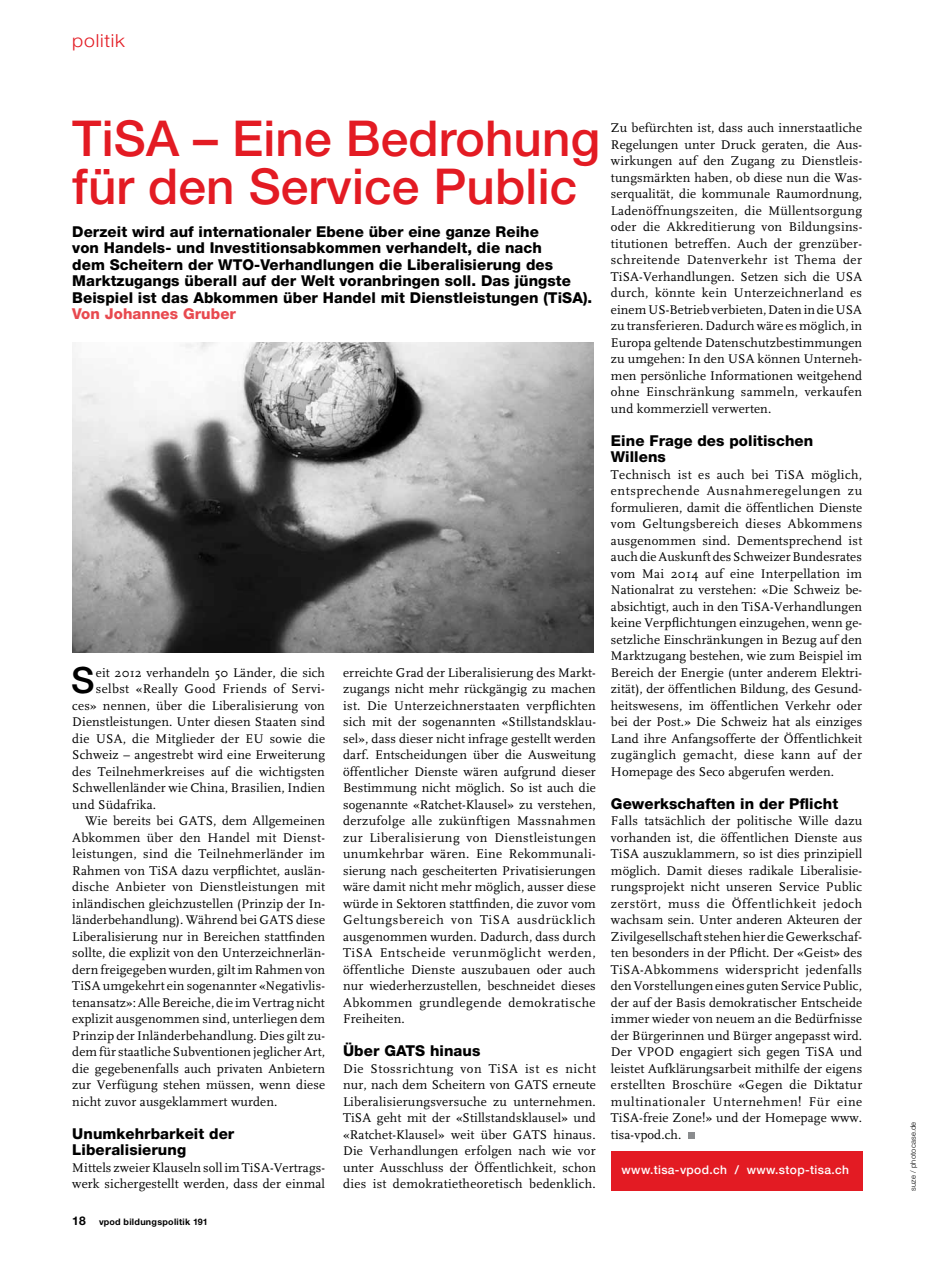
<style>
.page{position:relative;width:936px;height:1263px;background:#fff}
.page>*{position:absolute;margin:0;border:0;box-sizing:border-box;transform-origin:0 0}
.t1{font:500 49.5px/48px "Helvetica Neue LT Std";letter-spacing:.005em;color:#e31b23}
.t2{font:500 36.3px "Helvetica Neue LT Std";color:#000}
.t3{font:300 18px "Helvetica Neue LT Std";letter-spacing:.04em;color:#e31b23;scale:1.07 1}
.t4{font:800 15px/16.5px "Helvetica Neue LT Std";letter-spacing:.005em;color:#000}
.t5{font:800 15px "Helvetica Neue LT Std";letter-spacing:.005em;color:#e8494f}
.t6{font:13.2px/16.5px "FF Scala";letter-spacing:.01em;color:#000;text-align:justify}
.t7{font:13.2px "FF Scala";letter-spacing:.03em;color:#000}
.t8{font:500 12px "Helvetica Neue LT Std";letter-spacing:.03em;color:#fff}
.t9{font:700 9px "Helvetica Neue LT Std";letter-spacing:.03em;color:#000}
.t10{font:300 7.5px "Helvetica Neue LT Std";letter-spacing:.02em;color:#000}
.s1{font-size:12px}
</style>
<div class="page">
<img style="left:72px;top:342px;width:522px;height:311px">
<div style="left:611px;top:1151px;width:251px;height:40px;background:#e31b23"></div>
<div style="left:688px;top:1132px;width:6px;height:7px;background:#8a8c8e"></div>
<h3 class="t3" style="left:72px;top:29px;width:51px">politik</h3>
<h1 class="t1" style="left:72px;top:114px;width:529px">TiSA – Eine Bedrohung für den Service Public</h1>
<p class="t4" style="left:72px;top:223px;width:521px">Derzeit wird auf internationaler Ebene über eine ganze Reihe<br>von Handels- und Investitionsabkommen verhandelt, die nach<br>dem Scheitern der WTO-Verhandlungen die Liberalisierung des Marktzugangs überall auf der Welt voranbringen soll. Das jüngste Beispiel ist das Abkommen über Handel mit Dienstleistungen (TiSA).</p>
<p class="t5" style="left:72px;top:305px;width:165px">Von Johannes Gruber</p>
<h2 class="t2" style="left:71px;top:658px;width:25px">S</h2>
<p class="t6" style="left:96px;top:664px;width:231px">eit 2012 verhandeln 50 Länder, die sich</p>
<p class="t7" style="left:96px;top:682px;width:230px">selbst «Really Good Friends of Servi-</p>
<p class="t6" style="left:72px;top:697px;width:254px">ces» nennen, über die Liberalisierung von</p>
<p class="t6" style="left:72px;top:714px;width:254px">Dienstleistungen. Unter diesen Staaten sind</p>
<p class="t6" style="left:72px;top:730px;width:254px">die USA, die Mitglieder der EU sowie die</p>
<p class="t6" style="left:72px;top:747px;width:254px">Schweiz – angestrebt wird eine Erweiterung</p>
<p class="t6" style="left:72px;top:763px;width:254px">des Teilnehmerkreises auf die wichtigsten</p>
<p class="t6" style="left:72px;top:780px;width:254px">Schwellenländer wie China, Brasilien, Indien</p>
<p class="t6" style="left:72px;top:796px;width:85px">und Südafrika.</p>
<p class="t6" style="left:85px;top:813px;width:241px">Wie bereits bei GATS, dem Allgemeinen</p>
<p class="t6" style="left:72px;top:829px;width:254px">Abkommen über den Handel mit Dienst-</p>
<p class="t6" style="left:72px;top:846px;width:254px">leistungen, sind die Teilnehmerländer im</p>
<p class="t6" style="left:72px;top:862px;width:254px">Rahmen von TiSA dazu verpflichtet, auslän-</p>
<p class="t6" style="left:72px;top:879px;width:254px">dische Anbieter von Dienstleistungen mit</p>
<p class="t6" style="left:72px;top:895px;width:254px">inländischen gleichzustellen (Prinzip der In-</p>
<p class="t6" style="left:72px;top:912px;width:254px">länderbehandlung). Während bei GATS diese</p>
<p class="t6" style="left:72px;top:928px;width:254px">Liberalisierung nur in Bereichen stattfinden</p>
<p class="t6" style="left:72px;top:945px;width:254px">sollte, die explizit von den Unterzeichnerlän-</p>
<p class="t6" style="left:72px;top:961px;width:254px">dern freigegeben wurden, gilt im Rahmen von</p>
<p class="t6" style="left:72px;top:978px;width:254px">TiSA umgekehrt ein sogenannter «Negativlis-</p>
<p class="t6" style="left:72px;top:994px;width:254px">tenansatz»: Alle Bereiche, die im Vertrag nicht</p>
<p class="t6" style="left:72px;top:1011px;width:254px">explizit ausgenommen sind, unterliegen dem</p>
<p class="t6" style="left:72px;top:1027px;width:254px">Prinzip der Inländerbehandlung. Dies gilt zu-</p>
<p class="t6" style="left:72px;top:1044px;width:254px">dem für staatliche Subventionen jeglicher Art,</p>
<p class="t6" style="left:72px;top:1060px;width:254px">die gegebenenfalls auch privaten Anbietern</p>
<p class="t6" style="left:72px;top:1077px;width:254px">zur Verfügung stehen müssen, wenn diese</p>
<p class="t6" style="left:72px;top:1093px;width:207px">nicht zuvor ausgeklammert wurden.</p>
<p class="t4" style="left:72px;top:1125px;width:163px">Unumkehrbarkeit der<br>Liberalisierung</p>
<p class="t6" style="left:72px;top:1159px;width:254px">Mittels zweier Klauseln soll im TiSA-Vertrags&shy;werk sichergestellt werden, dass der einmal</p>
<p class="t9" style="left:72px;top:1216px;width:137px"><span class="s1">18</span> vpod bildungspolitik 191</p>
<p class="t6" style="left:343px;top:664px;width:254px">erreichte Grad der Liberalisierung des Markt&shy;zugangs nicht mehr rückgängig zu machen ist. Die Unterzeichnerstaaten verpflichten sich mit der sogenannten «Stillstandsklau&shy;sel», dass dieser nicht infrage gestellt werden darf. Entscheidungen über die Ausweitung öffentlicher Dienste wären aufgrund dieser Bestimmung nicht möglich. So ist auch die sogenannte «Ratchet-Klausel» zu verstehen, derzufolge alle zukünftigen Massnahmen zur Liberalisierung von Dienstleistungen unumkehrbar wären. Eine Rekommunali&shy;sierung nach gescheiterten Privatisierungen wäre damit nicht mehr möglich, ausser diese würde in Sektoren stattfinden, die zuvor vom Geltungsbereich von TiSA ausdrücklich ausgenommen wurden. Dadurch, dass durch TiSA Entscheide verunmöglicht werden, öffentliche Dienste auszubauen oder auch nur wiederherzustellen, beschneidet dieses Abkommen grundlegende demokratische Freiheiten.</p>
<p class="t4" style="left:343px;top:1042px;width:139px">Über GATS hinaus</p>
<p class="t6" style="left:343px;top:1060px;width:254px">Die Stossrichtung von TiSA ist es nicht nur, nach dem Scheitern von GATS erneute Liberalisierungsversuche zu unternehmen.<br>TiSA geht mit der «Stillstandsklausel» und «Ratchet-Klausel» weit über GATS hinaus.<br>Die Verhandlungen erfolgen nach wie vor unter Ausschluss der Öffentlichkeit, schon dies ist demokratietheoretisch bedenklich.</p>
<p class="t6" style="left:611px;top:120px;width:253px">Zu befürchten ist, dass auch innerstaatliche Regelungen unter Druck geraten, die Aus&shy;wirkungen auf den Zugang zu Dienstleis&shy;tungsmärkten haben, ob diese nun die Was&shy;serqualität, die kommunale Raumordnung, Ladenöffnungszeiten, die Müllentsorgung oder die Akkreditierung von Bildungsins&shy;titutionen betreffen. Auch der grenzüber&shy;schreitende Datenverkehr ist Thema der TiSA-Verhandlungen. Setzen sich die USA durch, könnte kein Unterzeichnerland es einem US-Betrieb verbieten, Daten in die USA zu transferieren. Dadurch wäre es möglich, in Europa geltende Datenschutzbestimmungen zu umgehen: In den USA können Unterneh&shy;men persönliche Informationen weitgehend ohne Einschränkung sammeln, verkaufen und kommerziell verwerten.</p>
<p class="t4" style="left:611px;top:432px;width:204px">Eine Frage des politischen<br>Willens</p>
<p class="t6" style="left:611px;top:466px;width:253px">Technisch ist es auch bei TiSA möglich, entsprechende Ausnahmeregelungen zu formulieren, damit die öffentlichen Dienste vom Geltungsbereich dieses Abkommens ausgenommen sind. Dementsprechend ist auch die Auskunft des Schweizer Bundesrates vom Mai 2014 auf eine Interpellation im Nationalrat zu verstehen: «Die Schweiz be&shy;absichtigt, auch in den TiSA-Verhandlungen keine Verpflichtungen einzugehen, wenn ge&shy;setzliche Einschränkungen in Bezug auf den Marktzugang bestehen, wie zum Beispiel im Bereich der Energie (unter anderem Elektri&shy;zität), der öffentlichen Bildung, des Gesund&shy;heitswesens, im öffentlichen Verkehr oder bei der Post.» Die Schweiz hat als einziges Land ihre Anfangsofferte der Öffentlichkeit zugänglich gemacht, diese kann auf der Homepage des Seco abgerufen werden.</p>
<p class="t4" style="left:611px;top:795px;width:229px">Gewerkschaften in der Pflicht</p>
<p class="t6" style="left:611px;top:813px;width:253px">Falls tatsächlich der politische Wille dazu vorhanden ist, die öffentlichen Dienste aus TiSA auszuklammern, so ist dies prinzipiell möglich. Damit dieses radikale Liberalisie&shy;rungsprojekt nicht unseren Service Public zerstört, muss die Öffentlichkeit jedoch wachsam sein. Unter anderen Akteuren der Zivilgesellschaft stehen hier die Gewerkschaf&shy;ten besonders in der Pflicht. Der «Geist» des TiSA-Abkommens widerspricht jedenfalls den Vorstellungen eines guten Service Public, der auf der Basis demokratischer Entscheide immer wieder von neuem an die Bedürfnisse der Bürgerinnen und Bürger angepasst wird.<br>Der VPOD engagiert sich gegen TiSA und leistet Aufklärungsarbeit mithilfe der eigens erstellten Broschüre «Gegen die Diktatur multinationaler Unternehmen! Für eine TiSA-freie Zone!» und der Homepage www. tisa-vpod.ch.</p>
<p class="t8" style="left:621px;top:1163px;width:229px">www.tisa-vpod.ch / www.stop-tisa.ch</p>
<p class="t10" style="left:908px;top:1191px;width:70px;rotate:-90deg">suze / photocase.de</p>
</div>
